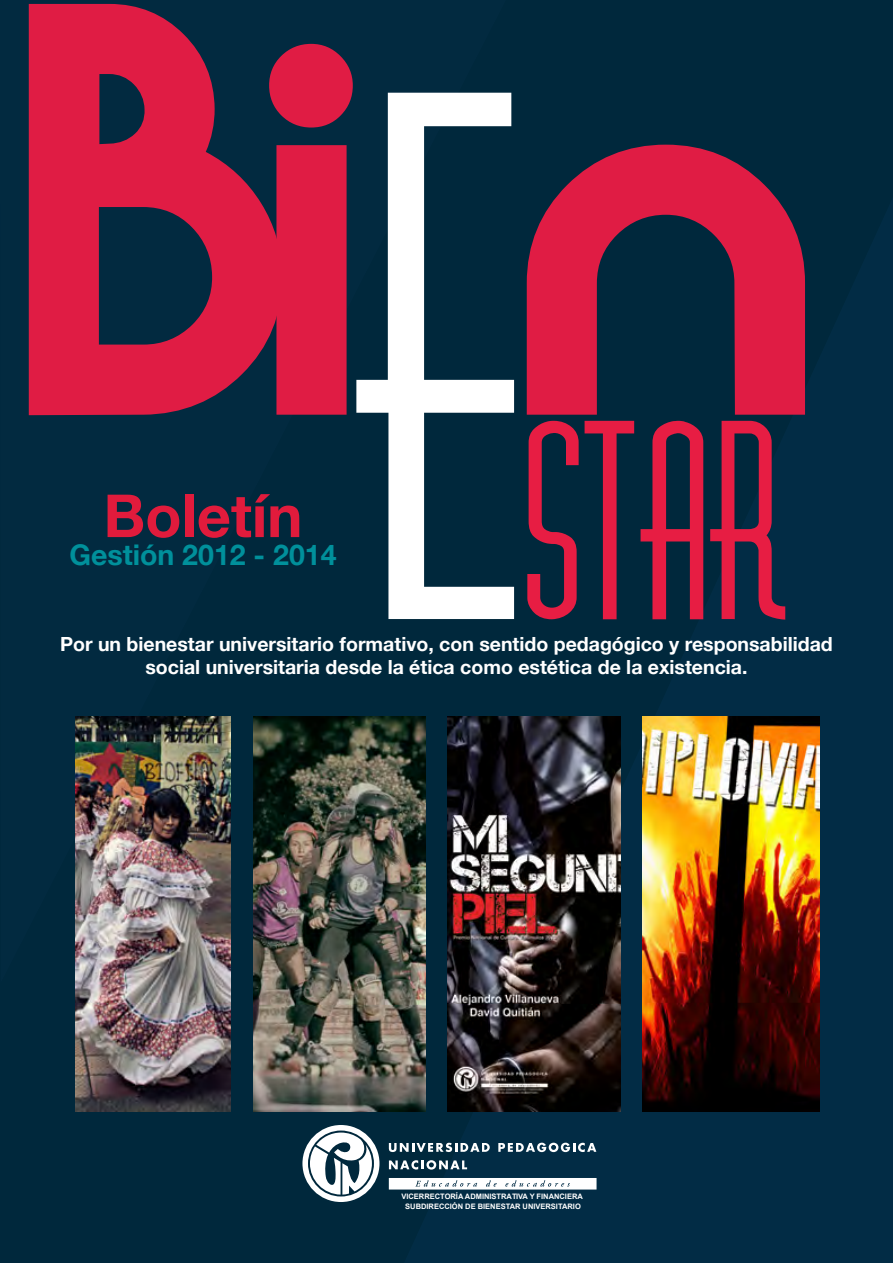
<style>
.page{position:relative;width:893px;height:1263px;background:#00283c}
.page>*{position:absolute;margin:0;border:0;box-sizing:border-box;transform-origin:0 0}
.t1{font:519.15px "Moderna";color:#e01c44}
.t2{font:247.8px "Diner Fatt";color:#e71d43}
.t3{font:700 59.4px "Helvetica Neue";color:#e11b3c}
.t4{font:700 28.5px "Helvetica Neue";color:#00909b}
.t5{font:700 19.5px/23.4px "Helvetica Neue";color:#fff;text-align:center}
.t6{font:700 7.5px/9.8px "Arial";color:#fff;text-align:center}
.s1{font-family:"Diner Fatt";font-size:657px;color:#fff}
</style>
<div class="page">
<img style="left:75px;top:716px;width:155px;height:395px">
<img style="left:253px;top:716px;width:173px;height:395px">
<img style="left:447px;top:716px;width:173px;height:395px">
<img style="left:643px;top:716px;width:177px;height:395px">
<svg style="left:302px;top:1125px;width:77px;height:77px"></svg>
<svg style="left:389px;top:1143px;width:101px;height:9px"></svg>
<svg style="left:498px;top:1143px;width:98px;height:9px"></svg>
<svg style="left:389px;top:1160px;width:78px;height:9px"></svg>
<svg style="left:389px;top:1178px;width:207px;height:11px;background:#eff2f3"></svg>
<h1 class="t1" style="left:-7px;top:-119px;width:814px">B i n<span class="s1">E</span></h1>
<h2 class="t2" style="left:524px;top:388px;width:265px">STAR</h2>
<h3 class="t3" style="left:103px;top:469px;width:200px">Boletín</h3>
<h3 class="t4" style="left:69px;top:532px;width:269px">Gestión 2012 - 2014</h3>
<p class="t5" style="left:60px;top:632px;width:774px">Por un bienestar universitario formativo, con sentido pedagógico y responsabilidad social universitaria desde la ética como estética de la existencia.</p>
<p class="t6" style="left:401px;top:1192px;width:183px">VICERRECTORÍA ADMINISTRATIVA Y FINANCIERA<br>SUBDIRECCIÓN DE BIENESTAR UNIVERSITARIO</p>
</div>
